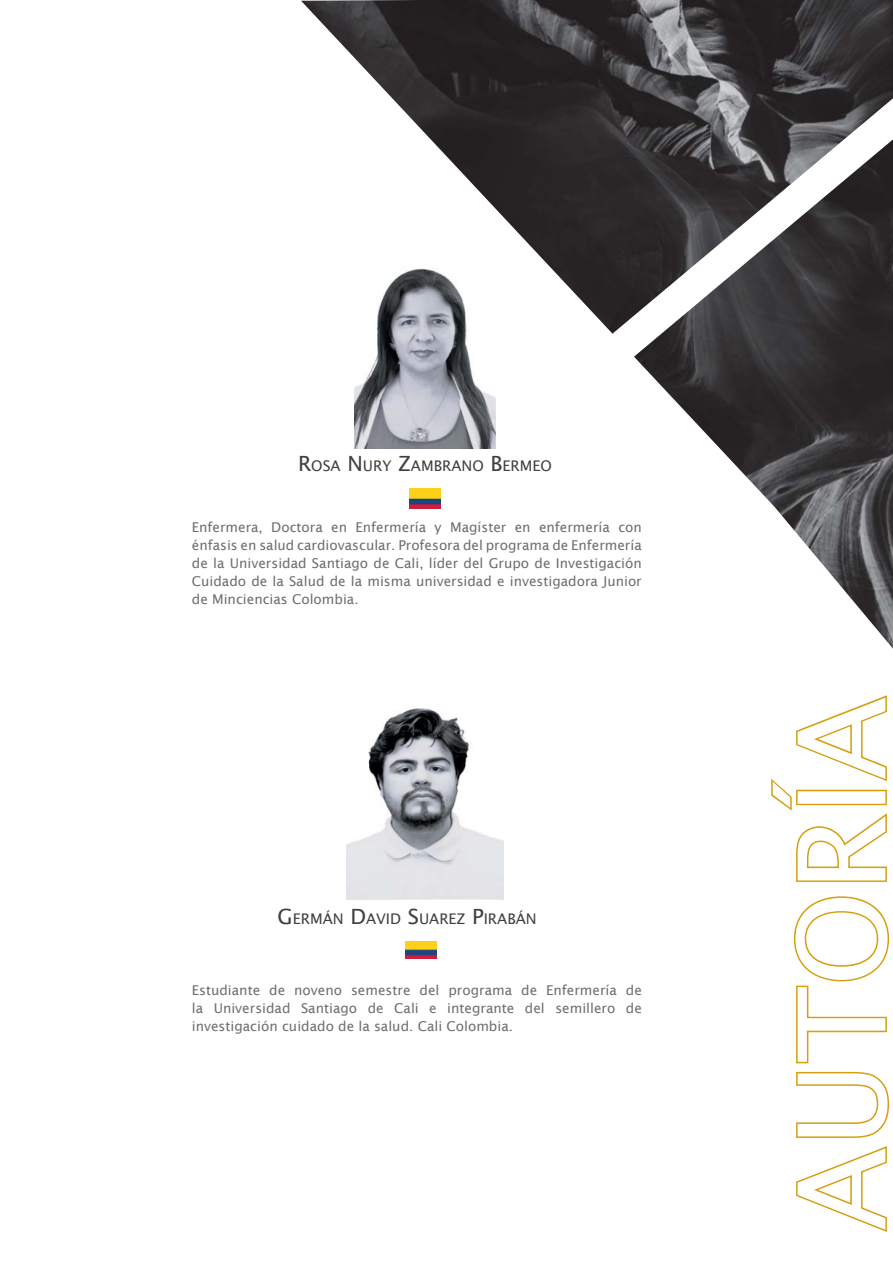
<style>
.page{position:relative;width:893px;height:1263px;background:#fff}
.page>*{position:absolute;margin:0;border:0;box-sizing:border-box;transform-origin:0 0}
.t1{font:121.5px "Lucida Sans";color:#fff}
.t2{font:14.7px "Lucida Sans";color:#404041}
.t3{font:13.5px/18px "Lucida Sans";color:#6d6e70;text-align:justify}
.s1{font-size:21px}
</style>
<div class="page">
<img style="left:301px;top:0;width:592px;height:649px">
<svg style="left:609px;top:49px;width:284px;height:312px;background:#545254"></svg>
<img style="left:346px;top:708px;width:157px;height:192px">
<img style="left:354px;top:257px;width:142px;height:191px">
<svg style="left:793px;top:896px;width:97px;height:336px"></svg>
<svg style="left:771px;top:695px;width:116px;height:187px"></svg>
<img style="left:405px;top:941px;width:32px;height:17px">
<img style="left:409px;top:488px;width:31px;height:21px">
<p class="t2" style="left:298px;top:457px;width:255px"><span class="s1">R</span>OSA <span class="s1">N</span>URY <span class="s1">Z</span>AMBRANO <span class="s1">B</span>ERMEO</p>
<p class="t3" style="left:192px;top:518px;width:452px">Enfermera, Doctora en Enfermería y Magíster en enfermería con énfasis en salud cardiovascular. Profesora del programa de Enfermería de la Universidad Santiago de Cali, líder del Grupo de Investigación Cuidado de la Salud de la misma universidad e investigadora Junior de Minciencias Colombia.</p>
<p class="t2" style="left:278px;top:910px;width:261px"><span class="s1">G</span>ERMÁN <span class="s1">D</span>AVID <span class="s1">S</span>UAREZ <span class="s1">P</span>IRABÁN</p>
<p class="t3" style="left:192px;top:981px;width:451px">Estudiante de noveno semestre del programa de Enfermería de la Universidad Santiago de Cali e integrante del semillero de investigación cuidado de la salud. Cali Colombia.</p>
<h1 class="t1" style="left:768px;top:1231px;width:536px;rotate:-90deg">AUTORÍA</h1>
</div>
